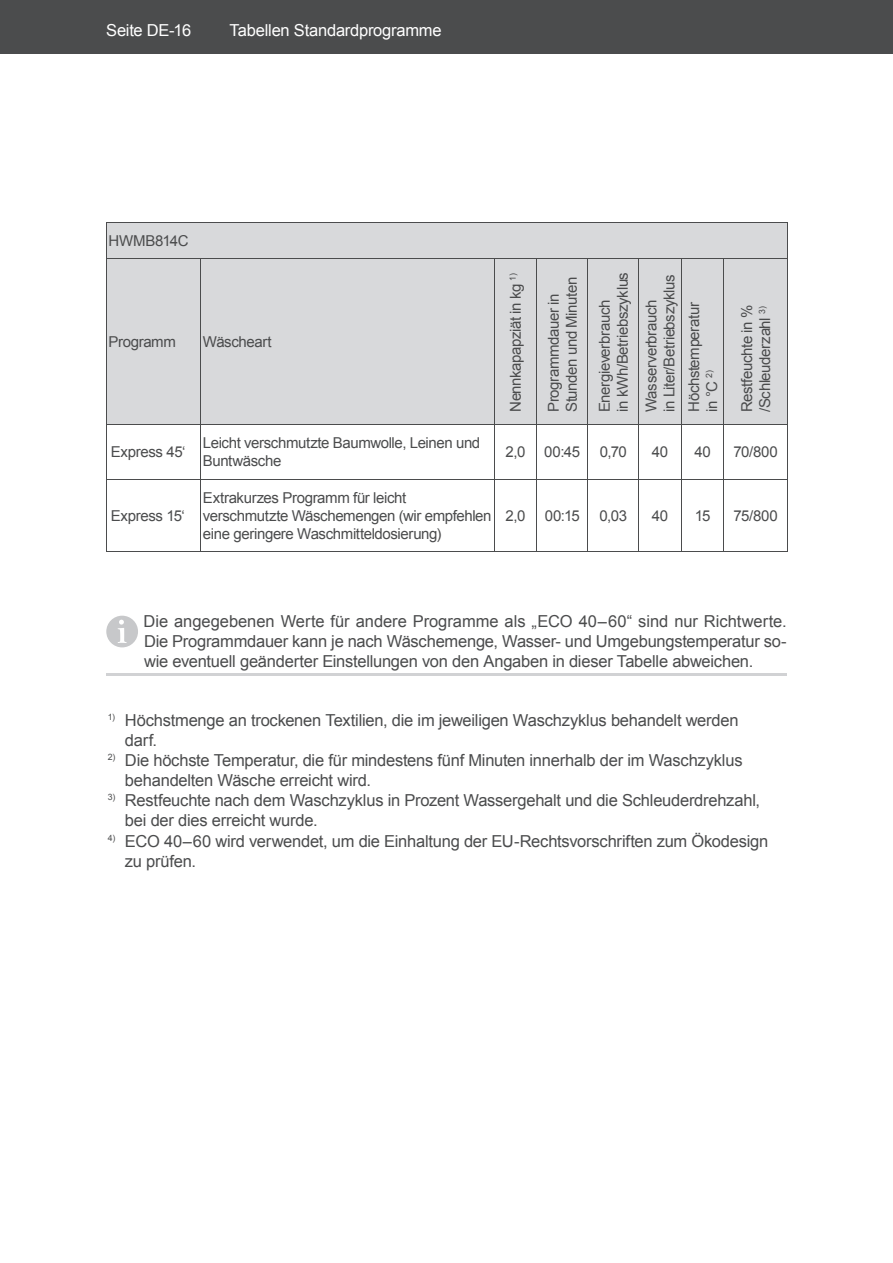
<style>
.page{position:relative;width:893px;height:1263px;background:#fff}
.page>*{position:absolute;margin:0;border:0;box-sizing:border-box;transform-origin:0 0}
.t1{font:16.5px/19.8px "Arial";letter-spacing:-.015em;color:#4b4c4d}
.t2{font:16.5px "Arial";letter-spacing:-.015em;color:#fff}
.t3{font:15px/18px "Arial";letter-spacing:-.025em;color:#4b4c4d}
</style>
<div class="page">
<div style="left:0;top:0;width:893px;height:54px;background:#4b4c4d"></div>
<hr style="left:106px;top:673px;width:681px;height:3px;background:#d1d2d4">
<div style="left:107px;top:617px;width:30px;height:30px;background:#c7c8ca;border-radius:50%"></div>
<div style="left:106px;top:616px;width:32px;height:31px;border:2px solid #c7c8ca;border-radius:50%"></div>
<svg style="left:118px;top:620px;width:9px;height:23px"></svg>
<div style="left:107px;top:223px;width:680px;height:202px;background:#d8d9db"></div>
<hr style="left:106px;top:222px;width:95px;height:1px;background:#4b4c4d">
<hr style="left:106px;top:223px;width:1px;height:36px;background:#4b4c4d">
<hr style="left:201px;top:222px;width:587px;height:1px;background:#4b4c4d">
<hr style="left:787px;top:223px;width:1px;height:36px;background:#4b4c4d">
<hr style="left:106px;top:259px;width:682px;height:1px;background:#4b4c4d">
<hr style="left:106px;top:259px;width:1px;height:166px;background:#4b4c4d">
<hr style="left:201px;top:259px;width:1px;height:166px;background:#4b4c4d">
<hr style="left:494px;top:259px;width:1px;height:166px;background:#4b4c4d">
<hr style="left:536px;top:259px;width:1px;height:166px;background:#4b4c4d">
<hr style="left:587px;top:259px;width:1px;height:166px;background:#4b4c4d">
<hr style="left:639px;top:259px;width:1px;height:166px;background:#4b4c4d">
<hr style="left:681px;top:259px;width:1px;height:166px;background:#4b4c4d">
<hr style="left:724px;top:259px;width:1px;height:166px;background:#4b4c4d">
<hr style="left:787px;top:259px;width:1px;height:166px;background:#4b4c4d">
<hr style="left:106px;top:425px;width:431px;height:1px;background:#4b4c4d">
<hr style="left:494px;top:425px;width:1px;height:54px;background:#4b4c4d">
<hr style="left:537px;top:425px;width:51px;height:1px;background:#4b4c4d">
<hr style="left:536px;top:425px;width:1px;height:54px;background:#4b4c4d">
<hr style="left:588px;top:425px;width:51px;height:1px;background:#4b4c4d">
<hr style="left:587px;top:425px;width:1px;height:54px;background:#4b4c4d">
<hr style="left:639px;top:425px;width:42px;height:1px;background:#4b4c4d">
<hr style="left:639px;top:425px;width:1px;height:54px;background:#4b4c4d">
<hr style="left:681px;top:425px;width:43px;height:1px;background:#4b4c4d">
<hr style="left:681px;top:425px;width:1px;height:54px;background:#4b4c4d">
<hr style="left:724px;top:425px;width:64px;height:1px;background:#4b4c4d">
<hr style="left:724px;top:425px;width:1px;height:54px;background:#4b4c4d">
<hr style="left:787px;top:425px;width:1px;height:54px;background:#4b4c4d">
<hr style="left:106px;top:479px;width:431px;height:1px;background:#4b4c4d">
<hr style="left:494px;top:479px;width:1px;height:72px;background:#4b4c4d">
<hr style="left:537px;top:479px;width:51px;height:1px;background:#4b4c4d">
<hr style="left:536px;top:479px;width:1px;height:72px;background:#4b4c4d">
<hr style="left:588px;top:479px;width:51px;height:1px;background:#4b4c4d">
<hr style="left:587px;top:479px;width:1px;height:72px;background:#4b4c4d">
<hr style="left:639px;top:479px;width:42px;height:1px;background:#4b4c4d">
<hr style="left:639px;top:479px;width:1px;height:72px;background:#4b4c4d">
<hr style="left:681px;top:479px;width:43px;height:1px;background:#4b4c4d">
<hr style="left:681px;top:479px;width:1px;height:72px;background:#4b4c4d">
<hr style="left:724px;top:479px;width:64px;height:1px;background:#4b4c4d">
<hr style="left:724px;top:479px;width:1px;height:72px;background:#4b4c4d">
<hr style="left:787px;top:479px;width:1px;height:72px;background:#4b4c4d">
<hr style="left:106px;top:551px;width:682px;height:1px;background:#4b4c4d">
<hr style="left:106px;top:425px;width:1px;height:54px;background:#4b4c4d">
<hr style="left:201px;top:425px;width:1px;height:54px;background:#4b4c4d">
<hr style="left:106px;top:479px;width:1px;height:72px;background:#4b4c4d">
<hr style="left:201px;top:479px;width:1px;height:72px;background:#4b4c4d">
<p class="t2" style="left:106px;top:22px;width:86px">Seite DE-16</p>
<p class="t2" style="left:229px;top:22px;width:214px">Tabellen Standardprogramme</p>
<p class="t3" style="left:109px;top:232px;width:82px">HWMB814C</p>
<p class="t3" style="left:109px;top:333px;width:69px">Programm</p>
<p class="t3" style="left:203px;top:333px;width:70px">Wäscheart</p>
<p class="t3" style="left:507px;top:412px;width:140px;rotate:-90deg">Nennkapapziät in kg <sup>1)</sup></p>
<p class="t3" style="left:544px;top:412px;width:137px;rotate:-90deg">Programmdauer in<br>Stunden und Minuten</p>
<p class="t3" style="left:595px;top:412px;width:141px;rotate:-90deg">Energieverbrauch<br>in kWh/Betriebszyklus</p>
<p class="t3" style="left:642px;top:412px;width:139px;rotate:-90deg">Wasserverbrauch<br>in Liter/Betriebszyklus</p>
<p class="t3" style="left:685px;top:412px;width:111px;rotate:-90deg">Höchstemperatur in °C <sup>2)</sup></p>
<p class="t3" style="left:738px;top:412px;width:109px;rotate:-90deg">Restfeuchte in % /Schleuderzahl <sup>3)</sup></p>
<p class="t3" style="left:111px;top:443px;width:76px">Express 45‘</p>
<p class="t3" style="left:203px;top:434px;width:279px">Leicht verschmutzte Baumwolle, Leinen und<br>Buntwäsche</p>
<p class="t3" style="left:505px;top:443px;width:21px">2,0</p>
<p class="t3" style="left:544px;top:443px;width:37px">00:45</p>
<p class="t3" style="left:600px;top:443px;width:29px">0,70</p>
<p class="t3" style="left:652px;top:443px;width:18px">40</p>
<p class="t3" style="left:694px;top:443px;width:18px">40</p>
<p class="t3" style="left:733px;top:443px;width:46px">70/800</p>
<p class="t3" style="left:111px;top:507px;width:76px">Express 15‘</p>
<p class="t3" style="left:203px;top:489px;width:290px">Extrakurzes Programm für leicht verschmutzte Wäschemengen (wir empfehlen eine geringere Waschmitteldosierung)</p>
<p class="t3" style="left:505px;top:507px;width:21px">2,0</p>
<p class="t3" style="left:545px;top:507px;width:36px">00:15</p>
<p class="t3" style="left:599px;top:507px;width:29px">0,03</p>
<p class="t3" style="left:652px;top:507px;width:18px">40</p>
<p class="t3" style="left:695px;top:507px;width:17px">15</p>
<p class="t3" style="left:733px;top:507px;width:46px">75/800</p>
<p class="t1" style="left:143px;top:611px;width:645px;text-align:justify">Die angegebenen Werte für andere Programme als „ECO 40–60“ sind nur Richtwerte.<br>Die Programmdauer kann je nach Wäschemenge, Wasser- und Umgebungstemperatur so&shy;wie eventuell geänderter Einstellungen von den Angaben in dieser Tabelle abweichen.</p>
<p class="t1" style="left:125px;top:710px;width:615px;text-indent:-17px"><sup>1)</sup> Höchstmenge an trockenen Textilien, die im jeweiligen Waschzyklus behandelt werden darf.</p>
<p class="t1" style="left:125px;top:750px;width:619px;text-indent:-17px"><sup>2)</sup> Die höchste Temperatur, die für mindestens fünf Minuten innerhalb der im Waschzyklus behandelten Wäsche erreicht wird.</p>
<p class="t1" style="left:125px;top:791px;width:637px;text-indent:-17px"><sup>3)</sup> Restfeuchte nach dem Waschzyklus in Prozent Wassergehalt und die Schleuderdrehzahl, bei der dies erreicht wurde.</p>
<p class="t1" style="left:125px;top:831px;width:645px;text-indent:-17px"><sup>4)</sup> ECO 40–60 wird verwendet, um die Einhaltung der EU-Rechtsvorschriften zum Ökodesign zu prüfen.</p>
</div>
